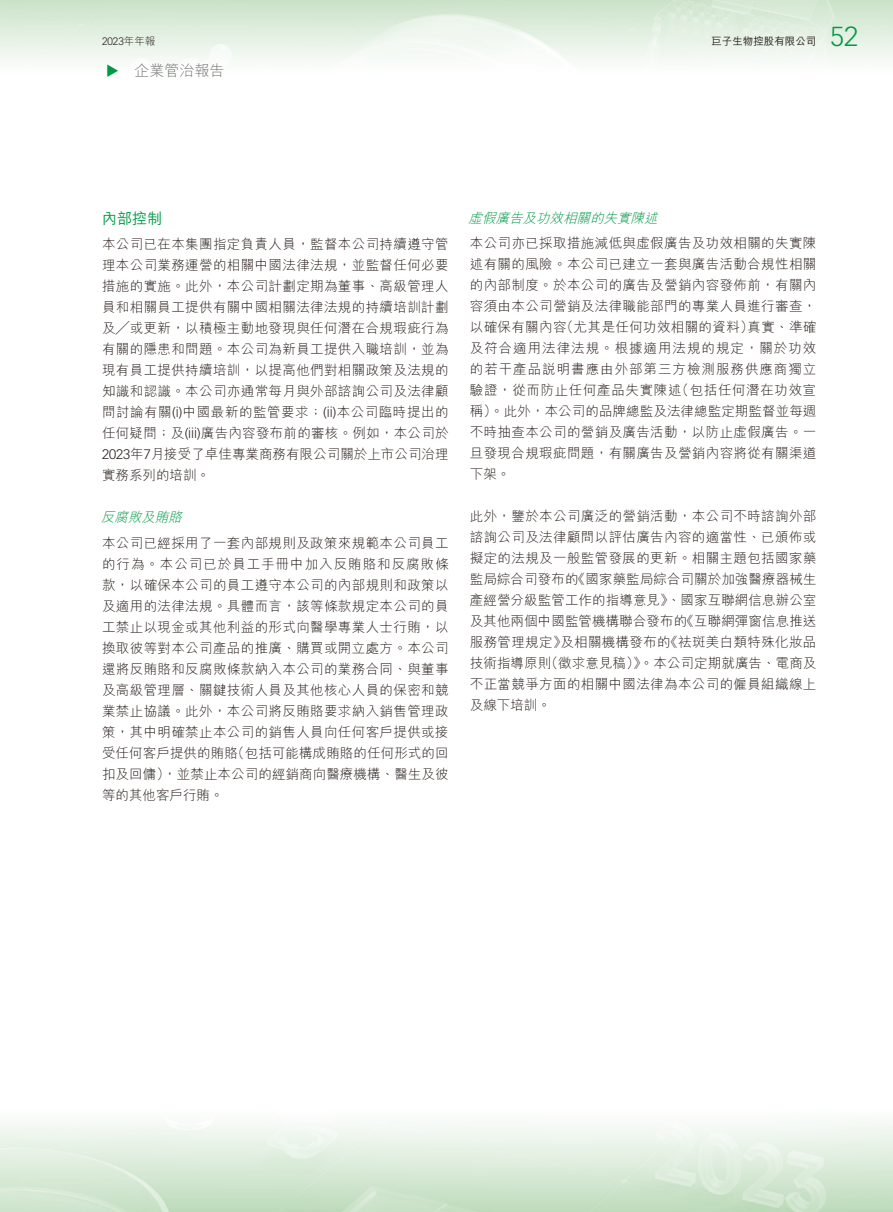
<style>
.page{position:relative;width:893px;height:1212px;background:#fff}
.page>*{position:absolute;margin:0;border:0;box-sizing:border-box;transform-origin:0 0}
.t1{font:300 27px "Vectora LT Std";color:#009946}
.t2{font:15px "M Hei HK Light E Ten B5 H";color:#717171}
.t3{font:15px "M Hei HK Medium E Ten B5 H";color:#009946}
.t4{font:13.5px/21px "M Hei HK Light E Ten B5 H";letter-spacing:.005em;color:#231916;text-align:justify}
.t5{font:italic 13.5px "M Hei HK Light E Ten B5 H";color:#009946}
.t6{font:10.5px "M Hei HK Medium E Ten B5 H";color:#231916}
.t7{font:300 10.5px "Vectora LT Std";color:#231916}
.s1{font-family:"M Hei HK Light E Ten B5 H";font-weight:400}
.s2{color:#009946}
.s3{font-family:"Vectora LT Std";font-weight:300}
</style>
<div class="page">
<p class="t7" style="left:102px;top:36px;width:55px">2023<span class="s1">年年報</span></p>
<p class="t6" style="left:711px;top:37px;width:106px">巨子生物控股有限公司</p>
<h1 class="t1" style="left:830px;top:24px;width:30px">52</h1>
<p class="t2" style="left:106px;top:65px;width:120px"><span class="s2">◆</span> 企業管治報告</p>
<p class="t3" style="left:102px;top:213px;width:61px">內部控制</p>
<p class="t4" style="left:102px;top:236px;width:348px">本公司已在本集團指定負責人員，監督本公司持續遵守管理本公司業務運營的相關中國法律法規，並監督任何必要措施的實施。此外，本公司計劃定期為董事、高級管理人員和相關員工提供有關中國相關法律法規的持續培訓計劃及╱或更新，以積極主動地發現與任何潛在合規瑕疵行為有關的隱患和問題。本公司為新員工提供入職培訓，並為現有員工提供持續培訓，以提高他們對相關政策及法規的知識和認識。本公司亦通常每月與外部諮詢公司及法律顧問討論有關<span class="s3">(i)</span>中國最新的監管要求；<span class="s3">(ii)</span>本公司臨時提出的任何疑問；及<span class="s3">(iii)</span>廣告內容發布前的審核。例如，本公司於<span class="s3">2023</span>年<span class="s3">7</span>月接受了卓佳專業商務有限公司關於上市公司治理實務系列的培訓。</p>
<p class="t5" style="left:101px;top:512px;width:86px">反腐敗及賄賂</p>
<p class="t4" style="left:102px;top:534px;width:348px">本公司已經採用了一套內部規則及政策來規範本公司員工的行為。本公司已於員工手冊中加入反賄賂和反腐敗條款，以確保本公司的員工遵守本公司的內部規則和政策以及適用的法律法規。具體而言，該等條款規定本公司的員工禁止以現金或其他利益的形式向醫學專業人士行賄，以換取彼等對本公司產品的推廣、購買或開立處方。本公司還將反賄賂和反腐敗條款納入本公司的業務合同、與董事及高級管理層、關鍵技術人員及其他核心人員的保密和競業禁止協議。此外，本公司將反賄賂要求納入銷售管理政策，其中明確禁止本公司的銷售人員向任何客戶提供或接受任何客戶提供的賄賂（包括可能構成賄賂的任何形式的回扣及回傭），並禁止本公司的經銷商向醫療機構、醫生及彼等的其他客戶行賄。</p>
<p class="t5" style="left:468px;top:212px;width:194px">虛假廣告及功效相關的失實陳述</p>
<p class="t4" style="left:470px;top:234px;width:348px">本公司亦已採取措施減低與虛假廣告及功效相關的失實陳述有關的風險。本公司已建立一套與廣告活動合規性相關的內部制度。於本公司的廣告及營銷內容發佈前，有關內容須由本公司營銷及法律職能部門的專業人員進行審查，以確保有關內容（尤其是任何功效相關的資料）真實、準確及符合適用法律法規。根據適用法規的規定，關於功效的若干產品說明書應由外部第三方檢測服務供應商獨立驗證，從而防止任何產品失實陳述（包括任何潛在功效宣稱）。此外，本公司的品牌總監及法律總監定期監督並每週不時抽查本公司的營銷及廣告活動，以防止虛假廣告。一旦發現合規瑕疵問題，有關廣告及營銷內容將從有關渠道下架。</p>
<p class="t4" style="left:470px;top:507px;width:348px">此外，鑒於本公司廣泛的營銷活動，本公司不時諮詢外部諮詢公司及法律顧問以評估廣告內容的適當性、已頒佈或擬定的法規及一般監管發展的更新。相關主題包括國家藥監局綜合司發布的《國家藥監局綜合司關於加強醫療器械生產經營分級監管工作的指導意見》、國家互聯網信息辦公室及其他兩個中國監管機構聯合發布的《互聯網彈窗信息推送服務管理規定》及相關機構發布的《祛斑美白類特殊化妝品技術指導原則（徵求意見稿）》。本公司定期就廣告、電商及不正當競爭方面的相關中國法律為本公司的僱員組織線上及線下培訓。</p>
</div>
